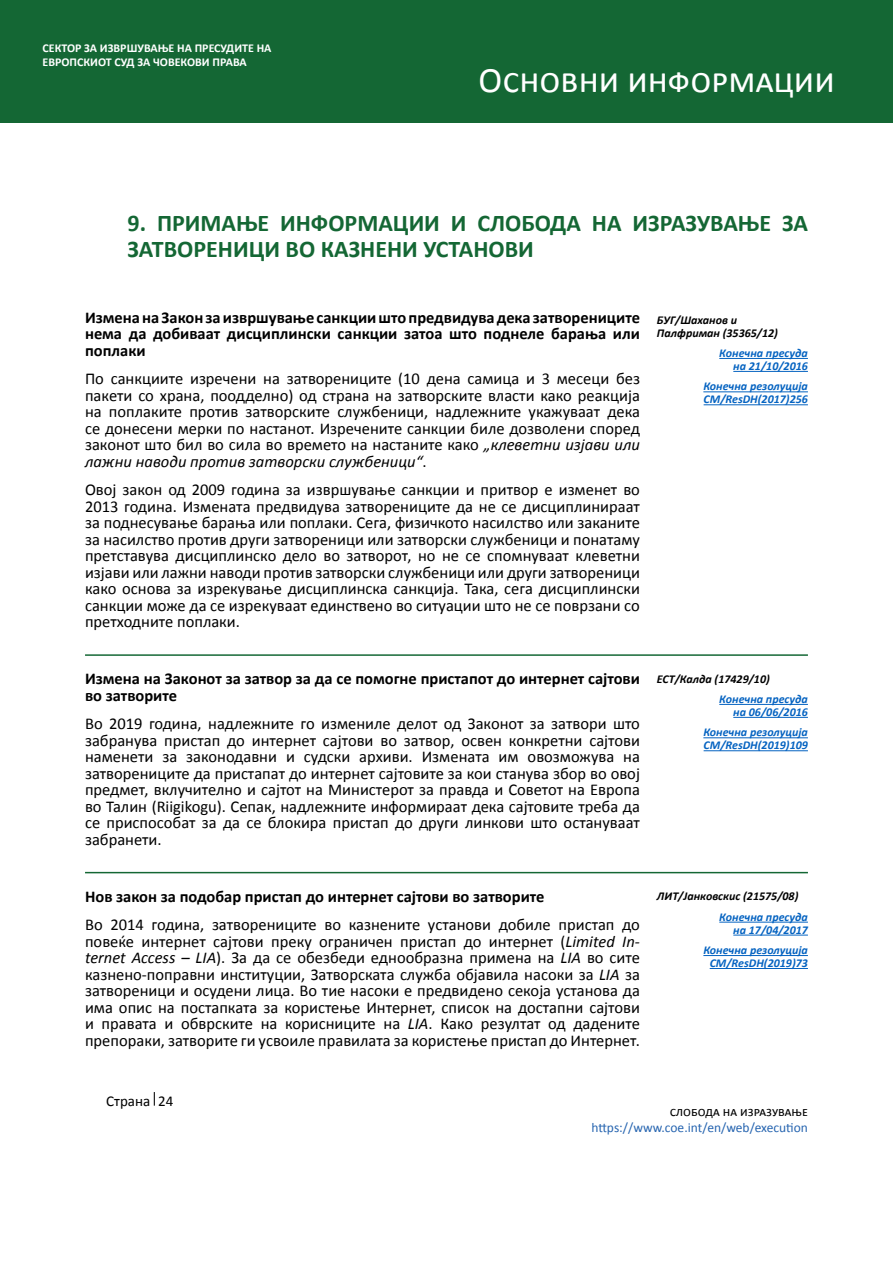
<style>
.page{position:relative;width:893px;height:1263px;background:#fff}
.page>*{position:absolute;margin:0;border:0;box-sizing:border-box;transform-origin:0 0}
.t1{font:36px "Calibri";color:#fff}
.t2{font:700 24px/26px "Calibri";color:#146734}
.t3{font:16.5px/16.5px "Calibri";color:#000;text-align:justify}
.t4{font:700 16.5px/16.5px "Calibri";color:#000;text-align:justify}
.t5{font:15px "Calibri";color:#000}
.t6{font:13.5px "Calibri";color:#2765b0}
.t7{font:13.5px "Calibri";color:#000}
.t8{font:italic 700 12px/12.9px "Calibri";color:#0563c1;text-align:right}
.t9{font:italic 700 12px/12.9px "Calibri";color:#000}
.t10{font:700 12px/14.4px "Calibri";color:#fff}
.s1{font-style:italic}
</style>
<div class="page">
<div style="left:0;top:0;width:893px;height:122px;background:#146734"></div>
<svg style="left:154px;top:1092px;width:1px;height:14px"></svg>
<hr style="left:85px;top:654px;width:723px;height:2px;background:#146734">
<hr style="left:85px;top:872px;width:723px;height:1px;background:#146734">
<hr style="left:719px;top:358px;width:89px;height:1px;background:#0563c1">
<hr style="left:733px;top:371px;width:75px;height:1px;background:#0563c1">
<hr style="left:703px;top:391px;width:105px;height:1px;background:#0563c1">
<hr style="left:704px;top:404px;width:104px;height:1px;background:#0563c1">
<hr style="left:719px;top:704px;width:89px;height:1px;background:#0563c1">
<hr style="left:733px;top:717px;width:75px;height:1px;background:#0563c1">
<hr style="left:703px;top:737px;width:105px;height:1px;background:#0563c1">
<hr style="left:704px;top:750px;width:104px;height:1px;background:#0563c1">
<hr style="left:719px;top:922px;width:89px;height:1px;background:#0563c1">
<hr style="left:733px;top:935px;width:75px;height:1px;background:#0563c1">
<hr style="left:703px;top:955px;width:105px;height:1px;background:#0563c1">
<hr style="left:710px;top:968px;width:98px;height:1px;background:#0563c1">
<p class="t10" style="left:43px;top:41px;width:231px">СЕКТОР ЗА ИЗВРШУВАЊЕ НА ПРЕСУДИТЕ НА<br>ЕВРОПСКИОТ СУД ЗА ЧОВЕКОВИ ПРАВА</p>
<h1 class="t1" style="left:479px;top:57px;width:358px">Основни информации</h1>
<h2 class="t2" style="left:128px;top:210px;width:682px">9. ПРИМАЊЕ ИНФОРМАЦИИ И СЛОБОДА НА ИЗРАЗУВАЊЕ ЗА<br>ЗАТВОРЕНИЦИ ВО КАЗНЕНИ УСТАНОВИ</h2>
<p class="t4" style="left:85px;top:309px;width:556px">Измена на Закон за извршување санкции што предвидува дека затворениците нема да добиваат дисциплински санкции затоа што поднеле барања или поплаки</p>
<p class="t3" style="left:85px;top:371px;width:556px">По санкциите изречени на затворениците (10 дена самица и 3 месеци без пакети со храна, поодделно) од страна на затворските власти како реакција на поплаките против затворските службеници, надлежните укажуваат дека се донесени мерки по настанот. Изречените санкции биле дозволени според законот што бил во сила во времето на настаните како <span class="s1">„клеветни изјави или лажни наводи против затворски службеници“</span>.</p>
<p class="t3" style="left:85px;top:482px;width:556px">Овој закон од 2009 година за извршување санкции и притвор е изменет во 2013 година. Измената предвидува затворениците да не се дисциплинираат за поднесување барања или поплаки. Сега, физичкото насилство или заканите за насилство против други затвореници или затворски службеници и понатаму претставува дисциплинско дело во затворот, но не се спомнуваат клеветни изјави или лажни наводи против затворски службеници или други затвореници како основа за изрекување дисциплинска санкција. Така, сега дисциплински санкции може да се изрекуваат единствено во ситуации што не се поврзани со претходните поплаки.</p>
<p class="t9" style="left:657px;top:313px;width:123px">БУГ/Шаханов и<br>Палфриман (35365/12)</p>
<p class="t8" style="left:719px;top:347px;width:90px">Конечна пресуда на 21/10/2016</p>
<p class="t8" style="left:703px;top:380px;width:106px;text-align:left">Конечна резолуција<br>CM/ResDH(2017)256</p>
<p class="t4" style="left:85px;top:671px;width:556px">Измена на Законот за затвор за да се помогне пристапот до интернет сајтови во затворите</p>
<p class="t3" style="left:85px;top:716px;width:556px">Во 2019 година, надлежните го измениле делот од Законот за затвори што забранува пристап до интернет сајтови во затвор, освен конкретни сајтови наменети за законодавни и судски архиви. Измената им овозможува на затворениците да пристапат до интернет сајтовите за кои станува збор во овој предмет, вклучително и сајтот на Министерот за правда и Советот на Европа во Талин (Riigikogu). Сепак, надлежните информираат дека сајтовите треба да се приспособат за да се блокира пристап до други линкови што остануваат забранети.</p>
<p class="t9" style="left:657px;top:672px;width:114px">ЕСТ/Калда (17429/10)</p>
<p class="t8" style="left:719px;top:693px;width:90px">Конечна пресуда на 06/06/2016</p>
<p class="t8" style="left:703px;top:726px;width:106px;text-align:left">Конечна резолуција<br>CM/ResDH(2019)109</p>
<p class="t4" style="left:85px;top:888px;width:461px">Нов закон за подобар пристап до интернет сајтови во затворите</p>
<p class="t3" style="left:85px;top:917px;width:556px">Во 2014 година, затворениците во казнените установи добиле пристап до повеќе интернет сајтови преку ограничен пристап до интернет (<span class="s1">Limited In&shy;ternet Access – LIA</span>). За да се обезбеди еднообразна примена на <span class="s1">LIA</span> во сите казнено-поправни институции, Затворската служба објавила насоки за <span class="s1">LIA</span> за затвореници и осудени лица. Во тие насоки е предвидено секоја установа да има опис на постапката за користење Интернет, список на достапни сајтови и правата и обврските на корисниците на <span class="s1">LIA</span>. Како резултат од дадените препораки, затворите ги усвоиле правилата за користење пристап до Интернет.</p>
<p class="t9" style="left:657px;top:890px;width:143px">ЛИТ/Јанковскис (21575/08)</p>
<p class="t8" style="left:719px;top:910px;width:90px">Конечна пресуда на 17/04/2017</p>
<p class="t8" style="left:703px;top:944px;width:106px;text-align:center">Конечна резолуција<br>CM/ResDH(2019)73</p>
<p class="t5" style="left:106px;top:1091px;width:69px">Страна 24</p>
<p class="t7" style="left:670px;top:1103px;width:140px">слобода на изразување</p>
<p class="t6" style="left:591px;top:1119px;width:218px">https://www.coe.int/en/web/execution</p>
</div>
